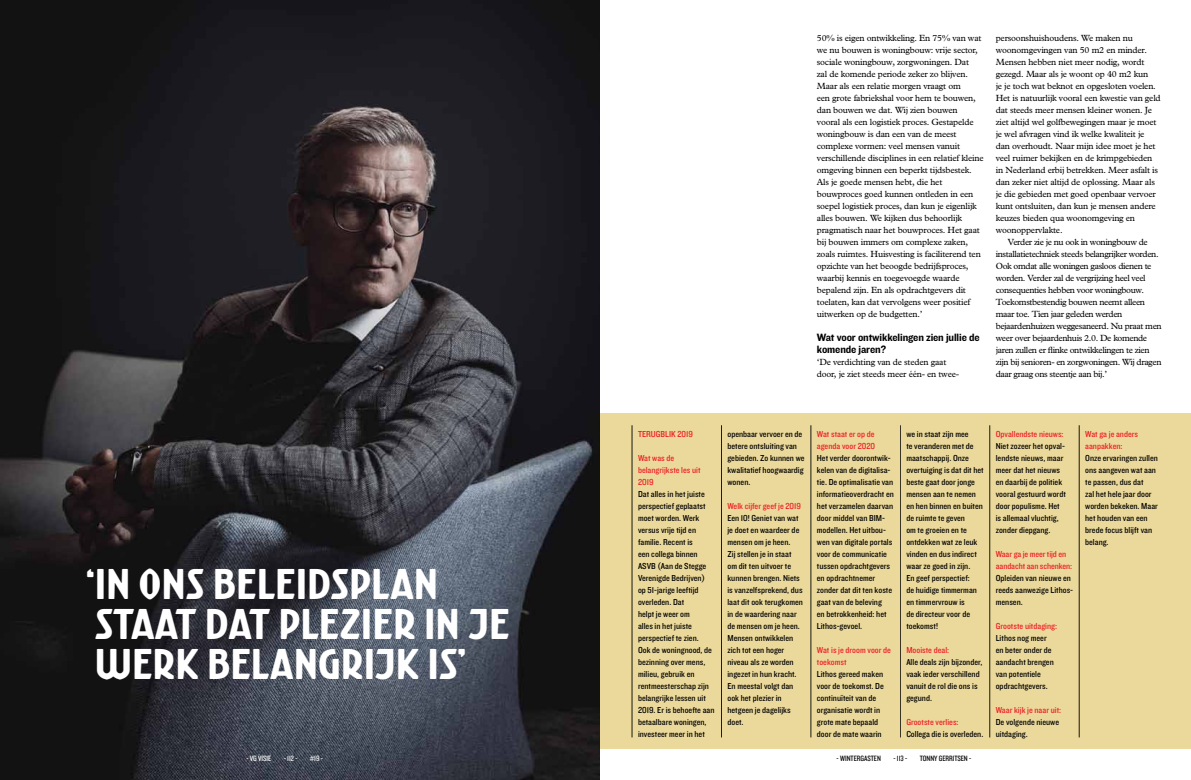
<style>
.page{position:relative;width:1191px;height:780px;background:#fff}
.page>*{position:absolute;margin:0;border:0;box-sizing:border-box;transform-origin:0 0}
.t1{font:39.5px/39.5px "Kurversbrug";color:#fff}
.t2{font:11px/12px "Knockout HTF51 Middleweight";letter-spacing:-.01em;color:#000}
.t3{font:9px/12px "Knockout HTF30 Junior Welterwt";color:#000}
.t4{font:9px/12px "M Plantin";letter-spacing:-.02em;color:#000}
.t5{font:9px/12px "M Plantin";letter-spacing:-.04em;color:#000}
.t6{font:9px/12px "Knockout HTF30 Junior Welterwt";color:#ed1d24}
.t7{font:8px "Knockout HTF29 Junior Liteweight";color:#000}
.t8{font:8px "Knockout HTF29 Junior Liteweight";color:#fff}
</style>
<div class="page">
<div style="left:595px;top:413px;width:596px;height:335px;background:#ebd99b"></div>
<img style="left:0;top:0;width:599px;height:780px">
<hr style="left:632px;top:425px;width:1px;height:312px;background:#000">
<hr style="left:721px;top:425px;width:1px;height:312px;background:#000">
<hr style="left:810px;top:425px;width:1px;height:312px;background:#000">
<hr style="left:900px;top:425px;width:1px;height:312px;background:#000">
<hr style="left:989px;top:425px;width:1px;height:312px;background:#000">
<hr style="left:1079px;top:425px;width:1px;height:312px;background:#000">
<p class="t4" style="left:817px;top:32px;width:168px">50% is eigen ontwikkeling. En 75% van wat we nu bouwen is woningbouw: vrije sector, sociale woningbouw, zorgwoningen. Dat<br>zal de komende periode zeker zo blijven.<br>Maar als een relatie morgen vraagt om<br>een grote fabriekshal voor hem te bouwen, dan bouwen we dat. Wij zien bouwen<br>vooral als een logistiek proces. Gestapelde woningbouw is dan een van de meest complexe vormen: veel mensen vanuit verschillende disciplines in een relatief kleine omgeving binnen een beperkt tijdsbestek.<br>Als je goede mensen hebt, die het bouwproces goed kunnen ontleden in een soepel logistiek proces, dan kun je eigenlijk alles bouwen. We kijken dus behoorlijk pragmatisch naar het bouwproces. Het gaat bij bouwen immers om complexe zaken, zoals ruimtes. Huisvesting is faciliterend ten opzichte van het beoogde bedrijfsproces, waarbij kennis en toegevoegde waarde bepalend zijn. En als opdrachtgevers dit toelaten, kan dat vervolgens weer positief uitwerken op de budgetten.’</p>
<p class="t2" style="left:817px;top:332px;width:164px">Wat voor ontwikkelingen zien jullie de komende jaren?</p>
<p class="t4" style="left:817px;top:356px;width:144px">‘De verdichting van de steden gaat door, je ziet steeds meer één- en twee-</p>
<p class="t4" style="left:995px;top:32px;width:166px">persoonshuishoudens. We maken nu woonomgevingen van 50 m2 en minder.<br>Mensen hebben niet meer nodig, wordt gezegd. Maar als je woont op 40 m2 kun<br>je je toch wat beknot en opgesloten voelen.<br>Het is natuurlijk vooral een kwestie van geld dat steeds meer mensen kleiner wonen. Je ziet altijd wel golfbewegingen maar je moet je wel afvragen vind ik welke kwaliteit je dan overhoudt. Naar mijn idee moet je het veel ruimer bekijken en de krimpgebieden in Nederland erbij betrekken. Meer asfalt is dan zeker niet altijd de oplossing. Maar als je die gebieden met goed openbaar vervoer kunt ontsluiten, dan kun je mensen andere keuzes bieden qua woonomgeving en woonoppervlakte.</p>
<p class="t5" style="left:995px;top:236px;width:167px;text-indent:12px">Verder zie je nu ook in woningbouw de installatietechniek steeds belangrijker worden.<br>Ook omdat alle woningen gasloos dienen te worden. Verder zal de vergrijzing heel veel consequenties hebben voor woningbouw.<br>Toekomstbestendig bouwen neemt alleen maar toe. Tien jaar geleden werden bejaardenhuizen weggesaneerd. Nu praat men weer over bejaardenhuis 2.0. De komende jaren zullen er flinke ontwikkelingen te zien zijn bij senioren- en zorgwoningen. Wij dragen daar graag ons steentje aan bij.’</p>
<h1 class="t1" style="left:86px;top:564px;width:425px">‘IN ONS BELEIDSPLAN<br>STAAT DAT PLEZIER IN JE<br>WERK BELANGRIJK IS’</h1>
<p class="t6" style="left:638px;top:428px;width:56px">Terugblik 2019</p>
<p class="t6" style="left:638px;top:452px;width:64px">Wat was de belangrijkste les uit<br>2019</p>
<p class="t3" style="left:638px;top:488px;width:78px">Dat alles in het juiste perspectief geplaatst moet worden. Werk versus vrije tijd en familie. Recent is<br>een collega binnen<br>ASVB (Aan de Stegge<br>Verenigde Bedrijven) op 51-jarige leeftijd overleden. Dat<br>helpt je weer om<br>alles in het juiste perspectief te zien.<br>Ook de woningnood, de bezinning over mens, milieu, gebruik en rentmeesterschap zijn belangrijke lessen uit<br>2019. Er is behoefte aan betaalbare woningen, investeer meer in het</p>
<p class="t3" style="left:727px;top:428px;width:79px">openbaar vervoer en de betere ontsluiting van gebieden. Zo kunnen we kwalitatief hoogwaardig wonen.</p>
<p class="t6" style="left:727px;top:500px;width:75px">Welk cijfer geef je 2019</p>
<p class="t3" style="left:727px;top:512px;width:77px">Een 10! Geniet van wat je doet en waardeer de mensen om je heen.<br>Zij stellen je in staat om dit ten uitvoer te kunnen brengen. Niets is vanzelfsprekend, dus laat dit ook terugkomen in de waardering naar de mensen om je heen.<br>Mensen ontwikkelen zich tot een hoger niveau als ze worden ingezet in hun kracht.<br>En meestal volgt dan ook het plezier in hetgeen je dagelijks doet.</p>
<p class="t6" style="left:817px;top:428px;width:60px">Wat staat er op de agenda voor 2020</p>
<p class="t3" style="left:817px;top:452px;width:79px">Het verder doorontwik&shy;kelen van de digitalisa&shy;tie. De optimalisatie van informatieoverdracht en het verzamelen daarvan door middel van BIM&shy;modellen. Het uitbou&shy;wen van digitale portals voor de communicatie tussen opdrachtgevers en opdrachtnemer zonder dat dit ten koste gaat van de beleving<br>en betrokkenheid: het<br>Lithos-gevoel.</p>
<p class="t6" style="left:817px;top:644px;width:76px">Wat is je droom voor de toekomst</p>
<p class="t3" style="left:817px;top:668px;width:68px">Lithos gereed maken voor de toekomst. De continuïteit van de organisatie wordt in grote mate bepaald door de mate waarin</p>
<p class="t3" style="left:906px;top:428px;width:79px">we in staat zijn mee<br>te veranderen met de maatschappij. Onze overtuiging is dat dit het beste gaat door jonge mensen aan te nemen en hen binnen en buiten de ruimte te geven<br>om te groeien en te ontdekken wat ze leuk vinden en dus indirect waar ze goed in zijn.<br>En geef perspectief:<br>de huidige timmerman en timmervrouw is<br>de directeur voor de toekomst!</p>
<p class="t6" style="left:906px;top:644px;width:44px">Mooiste deal:</p>
<p class="t3" style="left:906px;top:656px;width:78px">Alle deals zijn bijzonder, vaak ieder verschillend vanuit de rol die ons is gegund.</p>
<p class="t6" style="left:906px;top:716px;width:54px">Grootste verlies:</p>
<p class="t3" style="left:906px;top:728px;width:79px">Collega die is overleden.</p>
<p class="t8" style="left:246px;top:754px;width:19px">- VG VISIE</p>
<p class="t8" style="left:284px;top:754px;width:15px">- 112 -</p>
<p class="t8" style="left:310px;top:754px;width:15px">#19 -</p>
<p class="t7" style="left:836px;top:754px;width:46px">- WINTERGASTEN</p>
<p class="t7" style="left:893px;top:754px;width:15px">- 113 -</p>
<p class="t7" style="left:919px;top:754px;width:53px">TONNY GERRITSEN -</p>
<p class="t6" style="left:995px;top:428px;width:69px">Opvallendste nieuws:</p>
<p class="t3" style="left:995px;top:440px;width:72px">Niet zozeer het opval&shy;lendste nieuws, maar meer dat het nieuws en daarbij de politiek vooral gestuurd wordt door populisme. Het is allemaal vluchtig, zonder diepgang.</p>
<p class="t6" style="left:995px;top:548px;width:78px">Waar ga je meer tijd en aandacht aan schenken:</p>
<p class="t3" style="left:995px;top:572px;width:79px">Opleiden van nieuwe en reeds aanwezige Lithos&shy;mensen.</p>
<p class="t6" style="left:995px;top:620px;width:63px">Grootste uitdaging:</p>
<p class="t3" style="left:995px;top:632px;width:60px">Lithos nog meer en beter onder de aandacht brengen van potentiele opdrachtgevers.</p>
<p class="t6" style="left:995px;top:704px;width:67px">Waar kijk je naar uit:</p>
<p class="t3" style="left:995px;top:716px;width:65px">De volgende nieuwe uitdaging.</p>
<p class="t6" style="left:1085px;top:428px;width:54px">Wat ga je anders aanpakken:</p>
<p class="t3" style="left:1085px;top:452px;width:74px">Onze ervaringen zullen ons aangeven wat aan te passen, dus dat<br>zal het hele jaar door worden bekeken. Maar het houden van een brede focus blijft van belang.</p>
</div>
